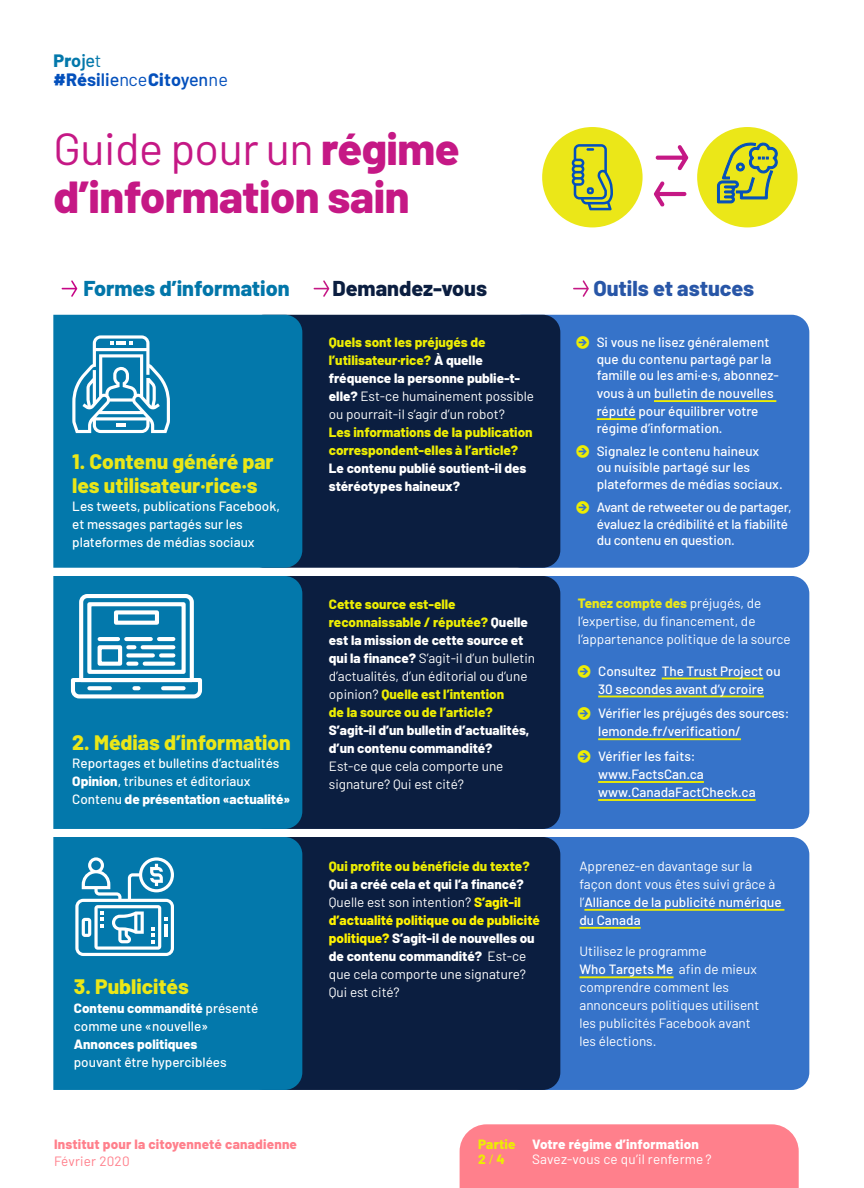
<style>
.page{position:relative;width:864px;height:1188px;background:#fff}
.page>*{position:absolute;margin:0;border:0;box-sizing:border-box;transform-origin:0 0}
.t1{font:800 45px/48px "Barlow";letter-spacing:-.01em;color:#c51885}
.t2{font:800 21.6px "Barlow";color:#0276a9}
.t3{font:800 21.6px "Barlow";color:#2856a7}
.t4{font:800 21.6px "Barlow";color:#0b1e40}
.t5{font:800 21px/24px "Barlow";color:#ebe718}
.t6{font:800 18px/19.5px "Barlow";color:#0450bc}
.t7{font:500 13.5px/18px "Barlow";color:#fff}
.t8{font:13.5px/18px "Barlow";color:#fff}
.t9{font:800 13.5px/18px "Barlow";color:#fff}
.t10{font:800 13.5px/18px "Barlow";color:#eded03}
.t11{font:800 13.5px "Barlow";letter-spacing:.015em;color:#ff808c}
.t12{font:13.5px "Barlow";letter-spacing:.015em;color:#ff808c}
.s1{color:#0378ab}
.s2{font-weight:700;color:#0378ab}
.s3{font-weight:600;color:#0378ab}
.s4{font-weight:500;color:#0378ab}
.s5{font-weight:400;color:#0378ab}
.s6{font-weight:700}
.s7{font-weight:600}
.s8{font-weight:500}
.s9{font-weight:400}
.s10{font-weight:800}
.s11{font-weight:800;color:#eded03}
.s12{color:#fff}
.s13{font-weight:400;color:#fff}
.s14{color:#fff200}
.s15{font-family:"Arrowstfb";font-weight:400;color:#eded03}
.s16{font-weight:800;color:#ebe718}
.s17{color:#eded03}
.s18{font-weight:400;color:#eded03}
</style>
<div class="page">
<div style="left:505px;top:315px;width:304px;height:253px;background:#3673c9;border-radius:18px"></div>
<div style="left:505px;top:576px;width:304px;height:253px;background:#3673c9;border-radius:18px"></div>
<div style="left:505px;top:837px;width:304px;height:253px;background:#3673c9;border-radius:18px"></div>
<div style="left:247px;top:315px;width:313px;height:253px;background:#0b1e40;border-radius:18px"></div>
<div style="left:247px;top:576px;width:313px;height:253px;background:#0b1e40;border-radius:18px"></div>
<div style="left:247px;top:837px;width:313px;height:253px;background:#0b1e40;border-radius:18px"></div>
<div style="left:53px;top:315px;width:249px;height:253px;background:#0378ab"></div>
<div style="left:53px;top:576px;width:249px;height:253px;background:#0378ab"></div>
<div style="left:53px;top:837px;width:249px;height:253px;background:#0378ab"></div>
<div style="left:460px;top:1124px;width:339px;height:64px;background:#ff808c"></div>
<svg style="left:573px;top:280px;width:16px;height:17px"></svg>
<svg style="left:655px;top:145px;width:34px;height:26px"></svg>
<svg style="left:653px;top:181px;width:34px;height:26px"></svg>
<hr style="left:654px;top:400px;width:122px;height:2px;background:#eded03">
<hr style="left:597px;top:418px;width:39px;height:2px;background:#eded03">
<hr style="left:584px;top:909px;width:200px;height:2px;background:#eded03">
<hr style="left:579px;top:927px;width:62px;height:2px;background:#eded03">
<hr style="left:579px;top:976px;width:95px;height:2px;background:#eded03">
<hr style="left:662px;top:678px;width:101px;height:1px;background:#eded03">
<hr style="left:598px;top:696px;width:166px;height:1px;background:#eded03">
<hr style="left:598px;top:738px;width:143px;height:2px;background:#eded03">
<hr style="left:598px;top:781px;width:106px;height:2px;background:#eded03">
<hr style="left:598px;top:799px;width:158px;height:2px;background:#eded03">
<svg style="left:62px;top:280px;width:15px;height:17px"></svg>
<svg style="left:314px;top:280px;width:15px;height:17px"></svg>
<svg style="left:75px;top:857px;width:99px;height:99px"></svg>
<svg style="left:72px;top:335px;width:98px;height:98px"></svg>
<svg style="left:69px;top:592px;width:135px;height:109px"></svg>
<div style="left:542px;top:127px;width:101px;height:100px;background:#ebe718;border-radius:50%"></div>
<div style="left:697px;top:127px;width:101px;height:100px;background:#ebe718;border-radius:50%"></div>
<svg style="left:717px;top:142px;width:61px;height:61px"></svg>
<svg style="left:572px;top:144px;width:41px;height:66px"></svg>
<h3 class="t6" style="left:53px;top:49px;width:176px"><span class="s1">Pr</span><span class="s2">o</span><span class="s3">j</span><span class="s4">e</span><span class="s5">t </span>#Ré<span class="s6">si</span><span class="s7">li</span><span class="s8">e</span><span class="s9">nce</span>Ci<span class="s6">to</span><span class="s7">y</span><span class="s8">en</span><span class="s9">ne</span></h3>
<h1 class="t1" style="left:53px;top:122px;width:408px"><span class="s9">Guide pour un</span> régime d’information sain</h1>
<h2 class="t2" style="left:83px;top:272px;width:208px">Formes d’information</h2>
<h2 class="t4" style="left:332px;top:272px;width:156px">Demandez-vous</h2>
<h3 class="t5" style="left:72px;top:448px;width:203px">1. Contenu généré par les utilisateur·rice·s</h3>
<p class="t7" style="left:72px;top:496px;width:209px">Les tweets, publications Facebook, et messages partagés sur les plateformes de médias sociaux</p>
<h3 class="t5" style="left:72px;top:729px;width:220px">2. Médias d’information</h3>
<p class="t7" style="left:72px;top:754px;width:219px">Reportages et bulletins d’actualités<br><span class="s10">Opinion</span>, tribunes et éditoriaux<br>Contenu <span class="s10">de présentation «actualité»</span></p>
<h3 class="t5" style="left:74px;top:973px;width:116px">3. Publicités</h3>
<p class="t7" style="left:74px;top:999px;width:186px"><span class="s10">Contenu commandité</span> présenté comme une «nouvelle»</p>
<p class="t9" style="left:74px;top:1034px;width:125px">Annonces politiques</p>
<p class="t7" style="left:74px;top:1052px;width:154px">pouvant être hyperciblées</p>
<p class="t8" style="left:329px;top:332px;width:207px"><span class="s11">Quels sont les préjugés de l’utilisateur·rice?</span> <span class="s10">À quelle fréquence la personne publie-t&shy;elle?</span> Est-ce humainement possible ou pourrait-il s’agir d’un robot?</p>
<p class="t10" style="left:329px;top:422px;width:205px">Les informations de la publication correspondent-elles à l’article?</p>
<p class="t9" style="left:329px;top:458px;width:199px">Le contenu publié soutient-il des stéréotypes haineux?</p>
<p class="t10" style="left:329px;top:594px;width:208px">Cette source est-elle reconnaissable / réputée? <span class="s12">Quelle est la mission de cette source et qui la finance?</span> <span class="s13">S’agit-il d’un bulletin d’actualités, d’un éditorial ou d’une opinion?</span> Quelle est l’intention<br>de la source ou de l’article?</p>
<p class="t9" style="left:329px;top:720px;width:202px">S’agit-il d’un bulletin d’actualités, d’un contenu commandité?</p>
<p class="t8" style="left:329px;top:756px;width:176px">Est-ce que cela comporte une signature? Qui est cité?</p>
<p class="t10" style="left:329px;top:856px;width:202px">Qui profite ou bénéficie du texte?</p>
<p class="t9" style="left:329px;top:874px;width:213px">Qui a créé cela et qui l’a financé?<br><span class="s9">Quelle est son intention?</span> <span class="s14">S’agit-il d’actualité politique ou de publicité politique?</span> S’agit-il de nouvelles ou de contenu commandité? <span class="s9">Est-ce que cela comporte une signature?<br>Qui est cité?</span></p>
<h2 class="t3" style="left:593px;top:272px;width:162px">Outils et astuces</h2>
<p class="t7" style="left:597px;top:333px;width:184px;line-height:16.5px;text-indent:-20px"><span class="s15">J</span> Si vous ne lisez généralement que du contenu partagé par la famille ou les ami·e·s, abonnez-</p>
<p class="t7" style="left:597px;top:383px;width:178px">vous à un bulletin de nouvelles réputé pour équilibrer votre</p>
<p class="t7" style="left:576px;top:415px;width:184px;line-height:23.2px;text-indent:20px">régime d’information.<br><span class="s15">J</span> Signalez le contenu haineux</p>
<p class="t7" style="left:597px;top:458px;width:188px;line-height:16.5px">ou nuisible partagé sur les plateformes de médias sociaux.</p>
<p class="t7" style="left:597px;top:498px;width:196px;line-height:16.5px;text-indent:-20px"><span class="s15">J</span> Avant de retweeter ou de partager, évaluez la crédibilité et la fiabilité du contenu en question.</p>
<p class="t8" style="left:578px;top:593px;width:214px"><span class="s16">Tenez compte des</span> préjugés, de l’expertise, du financement, de l’appartenance politique de la source</p>
<p class="t7" style="left:578px;top:661px;width:204px;text-align:center"><span class="s15">J</span> Consultez The Trust Project ou<br>30 secondes avant d’y croire</p>
<p class="t7" style="left:598px;top:704px;width:193px;text-indent:-20px"><span class="s15">J</span> Vérifier les préjugés des sources: lemonde.fr/verification/</p>
<p class="t7" style="left:598px;top:746px;width:159px;text-indent:-20px"><span class="s15">J</span> Vérifier les faits: www.FactsCan.ca www.CanadaFactCheck.ca</p>
<p class="t8" style="left:579px;top:856px;width:204px">Apprenez-en davantage sur la façon dont vous êtes suivi grâce à l’<span class="s8">Alliance de la publicité numérique du Canada</span></p>
<p class="t8" style="left:579px;top:942px;width:181px">Utilisez le programme<br><span class="s8">Who Targets Me</span> afin de mieux comprendre comment les annonceurs politiques utilisent les publicités Facebook avant les élections.</p>
<p class="t11" style="left:54px;top:1134px;width:245px">Institut pour la citoyenneté canadienne</p>
<p class="t12" style="left:54px;top:1151px;width:77px">Février 2020</p>
<p class="t9" style="left:478px;top:1136px;width:222px;line-height:15px"><span class="s17">Partie</span> Votre régime d’information<br><span class="s17">2</span> <span class="s18">/</span><span class="s17">4</span></p>
<p class="t8" style="left:532px;top:1149px;width:181px">Savez-vous ce qu’il renferme ?</p>
</div>
